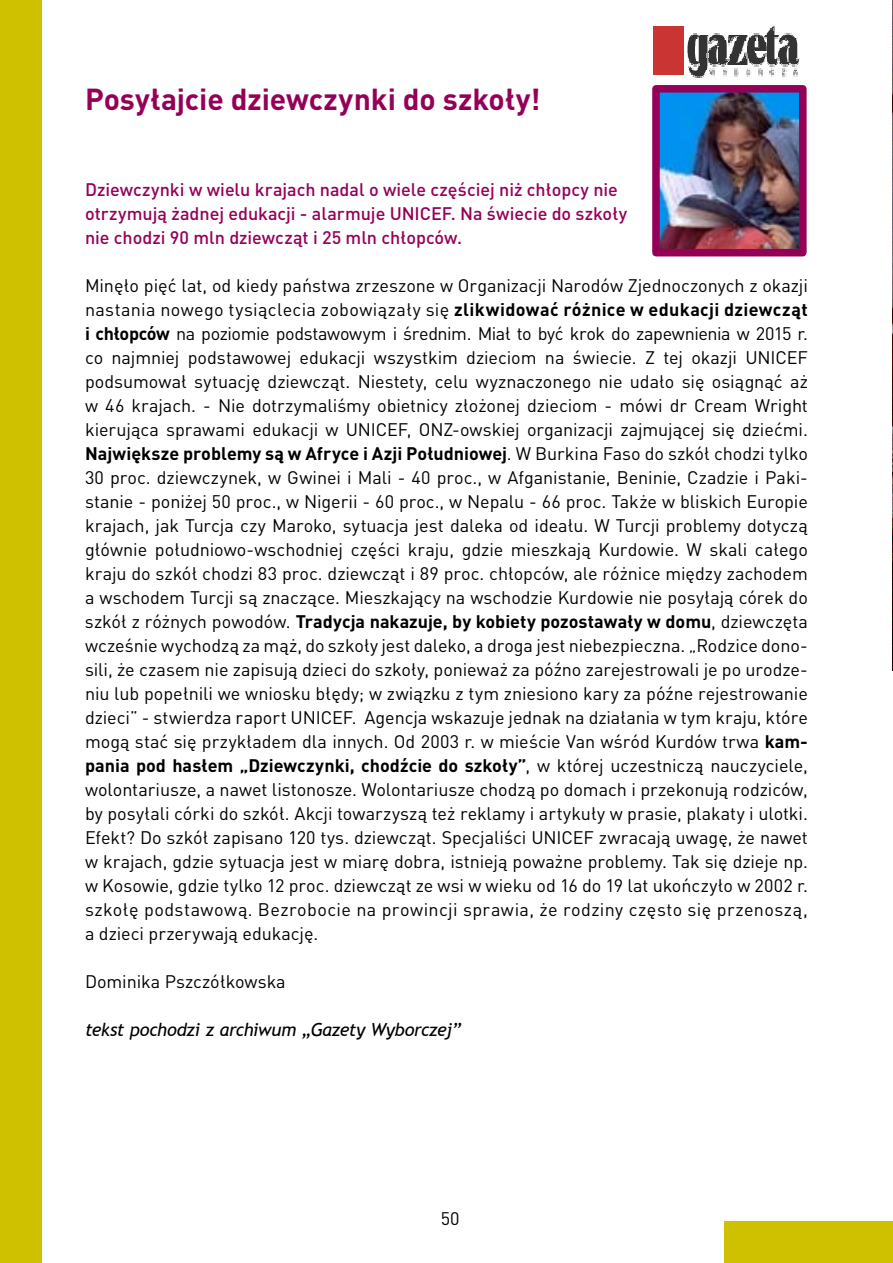
<style>
.page{position:relative;width:893px;height:1263px;background:#fff}
.page>*{position:absolute;margin:0;border:0;box-sizing:border-box;transform-origin:0 0}
.t1{font:700 30px "DIN Pl";letter-spacing:-.005em;color:#950057}
.t2{font:18px/24px "DIN Pl";color:#000;text-align:justify}
.t3{font:500 18px/24px "DIN Pl";color:#950057}
.t4{font:italic 18px "Trebuchet MS";letter-spacing:-.015em;color:#000}
.s1{font-weight:700}
</style>
<div class="page">
<div style="left:0;top:0;width:41px;height:1263px;background:#cfc000"></div>
<img style="left:653px;top:26px;width:30px;height:49px">
<svg style="left:687px;top:25px;width:113px;height:53px"></svg>
<img style="left:661px;top:94px;width:137px;height:153px">
<div style="left:652px;top:85px;width:155px;height:171px;border:8px solid #950057"></div>
<div style="left:724px;top:1222px;width:169px;height:41px;background:#cfc000"></div>
<img style="left:892px;top:0;width:1px;height:670px">
<h1 class="t1" style="left:85px;top:80px;width:457px">Posyłajcie dziewczynki do szkoły!</h1>
<p class="t3" style="left:85px;top:176px;width:544px">Dziewczynki w wielu krajach nadal o wiele częściej niż chłopcy nie otrzymują żadnej edukacji - alarmuje UNICEF. Na świecie do szkoły nie chodzi 90 mln dziewcząt i 25 mln chłopców.</p>
<p class="t2" style="left:85px;top:273px;width:724px">Minęło pięć lat, od kiedy państwa zrzeszone w Organizacji Narodów Zjednoczonych z okazji nastania nowego tysiąclecia zobowiązały się <span class="s1">zlikwidować różnice w edukacji dziewcząt i chłopców</span> na poziomie podstawowym i średnim. Miał to być krok do zapewnienia w 2015 r. co najmniej podstawowej edukacji wszystkim dzieciom na świecie. Z tej okazji UNICEF podsumował sytuację dziewcząt. Niestety, celu wyznaczonego nie udało się osiągnąć aż w 46</p>
<p class="t2" style="left:85px;top:393px;width:724px;text-indent:46px">krajach. - Nie dotrzymaliśmy obietnicy złożonej dzieciom - mówi dr Cream Wright kierująca sprawami edukacji w UNICEF, ONZ-owskiej organizacji zajmującej się dziećmi.<br><span class="s1">Największe problemy są w Afryce i Azji Południowej</span>. W Burkina Faso do szkół chodzi tylko 30 proc. dziewczynek, w Gwinei i Mali - 40 proc., w Afganistanie, Beninie, Czadzie i Paki&shy;stanie - poniżej 50 proc., w Nigerii - 60 proc., w Nepalu - 66</p>
<p class="t2" style="left:85px;top:489px;width:724px;text-indent:481px">proc. Także w bliskich Europie krajach, jak Turcja czy Maroko, sytuacja jest daleka od ideału. W Turcji problemy dotyczą głównie południowo-wschodniej części kraju, gdzie mieszkają Kurdowie. W skali całego kraju do szkół chodzi 83</p>
<p class="t2" style="left:85px;top:561px;width:724px;text-indent:197px">proc. dziewcząt i 89 proc. chłopców, ale różnice między zachodem a wschodem Turcji są znaczące. Mieszkający na wschodzie Kurdowie nie posyłają córek do szkół z różnych powodów. <span class="s1">Tradycja nakazuje, by kobiety pozostawały w domu</span>, dziewczęta wcześnie wychodzą za mąż, do szkoły jest daleko, a droga jest niebezpieczna. „Rodzice dono&shy;sili, że czasem nie zapisują dzieci do szkoły, ponieważ za późno zarejestrowali je po urodze&shy;niu lub popełnili we wniosku błędy; w związku z tym zniesiono kary za późne rejestrowanie dzieci” - stwierdza raport UNICEF. Agencja wskazuje jednak na działania w tym kraju, które mogą stać się przykładem dla innych. Od 2003 r. w mieście Van wśród Kurdów trwa <span class="s1">kam&shy;pania pod hasłem „Dziewczynki, chodźcie do szkoły”</span>, w której uczestniczą nauczyciele, wolontariusze, a nawet listonosze. Wolontariusze chodzą po domach i przekonują rodziców, by posyłali córki do szkół. Akcji towarzyszą też reklamy i artykuły w prasie, plakaty i ulotki.<br>Efekt? Do szkół zapisano 120 tys. dziewcząt. Specjaliści UNICEF zwracają uwagę, że nawet w krajach, gdzie sytuacja jest w miarę dobra, istnieją poważne problemy. Tak się dzieje np. w Kosowie, gdzie tylko 12 proc. dziewcząt ze wsi w wieku od 16 do 19 lat ukończyło w 2002 r. szkołę podstawową. Bezrobocie na prowincji sprawia, że rodziny często się przenoszą, a dzieci przerywają edukację.</p>
<p class="t2" style="left:85px;top:969px;width:202px">Dominika Pszczółkowska</p>
<p class="t4" style="left:85px;top:1018px;width:378px">tekst pochodzi z archiwum „Gazety Wyborczej”</p>
<p class="t2" style="left:441px;top:1206px;width:20px">50</p>
</div>
